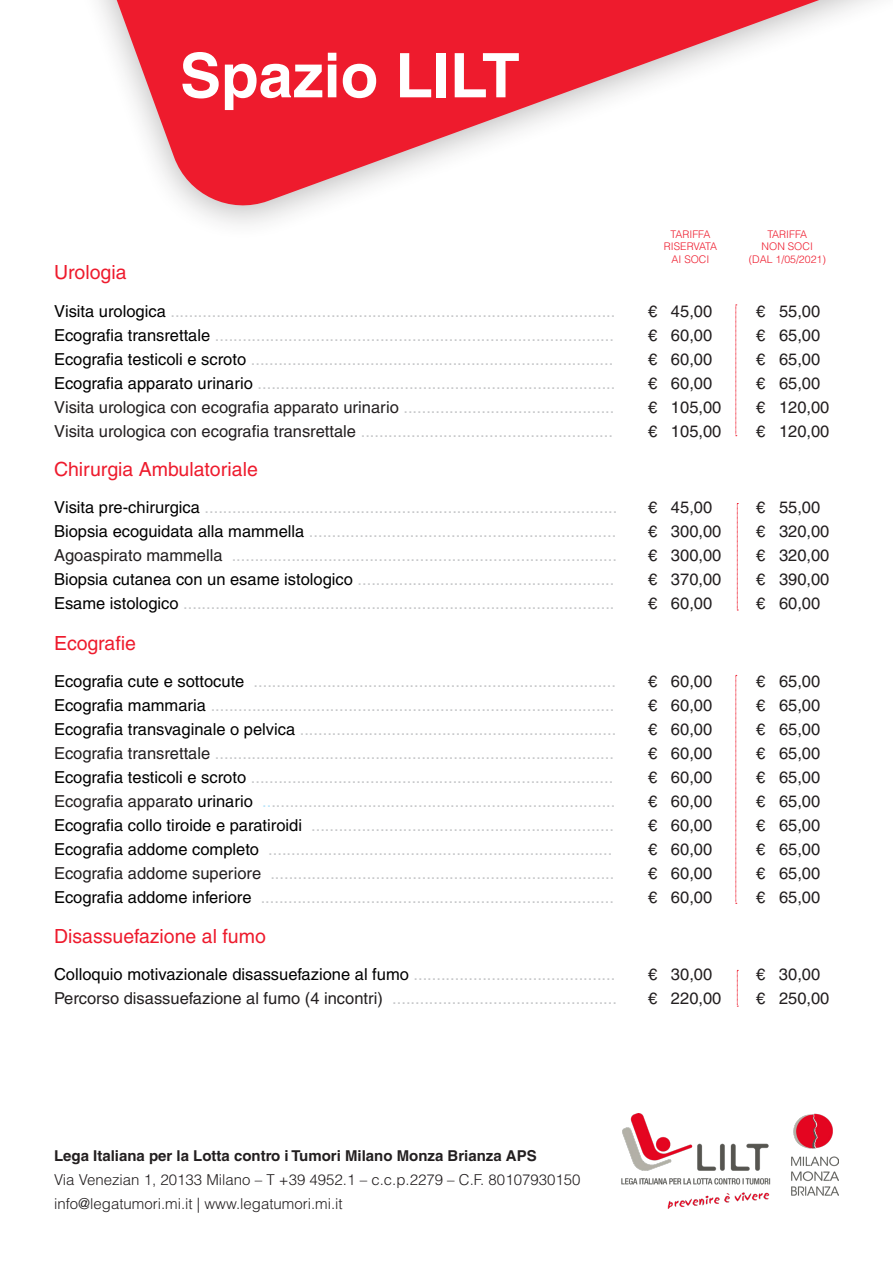
<style>
.page{position:relative;width:893px;height:1263px;background:#fff}
.page>*{position:absolute;margin:0;border:0;box-sizing:border-box;transform-origin:0 0}
.Paragrafo_base{font:700 61.5px "Helvetica LT Pro";color:#fff}
.Paragrafo_base-2{font:19.5px "Helvetica LT Pro";color:#ee1b2d}
.Paragrafo_base-3{font:16.5px "Helvetica LT Pro";color:#c7c8ca}
.Paragrafo_base-4{font:16.5px "Helvetica LT Pro";color:#231f20}
.Paragrafo_base-5{font:300 15px "Helvetica LT Pro";color:#231f20}
.Paragrafo_base-6{font:700 15px "Helvetica LT Pro";color:#231f20}
.t1{font:300 10.5px "Helvetica LT Pro";color:#ee1b2d}
.s1{color:#000}
.s2{color:#231f20}
.s3{color:#b9e5fa}
</style>
<div class="page">
<svg style="left:99px;top:0;width:776px;height:215px"></svg>
<svg style="left:736px;top:305px;width:1px;height:131px"></svg>
<svg style="left:737px;top:503px;width:1px;height:108px"></svg>
<svg style="left:736px;top:675px;width:1px;height:229px"></svg>
<img style="left:621px;top:1114px;width:218px;height:95px">
<svg style="left:737px;top:970px;width:1px;height:37px"></svg>
<p class="Paragrafo_base" style="left:180px;top:38px;width:341px">Spazio LILT</p>
<p class="Paragrafo_base-2" style="left:54px;top:261px;width:74px">Urologia</p>
<p class="t1" style="left:670px;top:228px;width:41px">TARIFFA</p>
<p class="t1" style="left:664px;top:240px;width:55px">RISERVATA</p>
<p class="t1" style="left:671px;top:253px;width:39px">AI SOCI</p>
<p class="t1" style="left:767px;top:228px;width:41px">TARIFFA</p>
<p class="t1" style="left:762px;top:240px;width:53px">NON SOCI</p>
<p class="t1" style="left:749px;top:253px;width:79px">(DAL 1/05/2021)</p>
<p class="Paragrafo_base-3" style="left:54px;top:301px;width:563px"><span class="s1">Visita urologica</span> .................................................................................................</p>
<p class="Paragrafo_base-4" style="left:648px;top:301px;width:66px">€ 45,00</p>
<p class="Paragrafo_base-4" style="left:756px;top:301px;width:66px">€ 55,00</p>
<p class="Paragrafo_base-3" style="left:54px;top:325px;width:561px"><span class="s1">Ecografia transrettale</span> .......................................................................................</p>
<p class="Paragrafo_base-4" style="left:648px;top:325px;width:66px">€ 60,00</p>
<p class="Paragrafo_base-4" style="left:756px;top:325px;width:66px">€ 65,00</p>
<p class="Paragrafo_base-3" style="left:54px;top:349px;width:561px"><span class="s1">Ecografia testicoli e scroto</span> ...............................................................................</p>
<p class="Paragrafo_base-4" style="left:648px;top:349px;width:66px">€ 60,00</p>
<p class="Paragrafo_base-4" style="left:756px;top:349px;width:66px">€ 65,00</p>
<p class="Paragrafo_base-3" style="left:54px;top:373px;width:563px"><span class="s1">Ecografia apparato urinario</span> ..............................................................................</p>
<p class="Paragrafo_base-4" style="left:648px;top:373px;width:66px">€ 60,00</p>
<p class="Paragrafo_base-4" style="left:756px;top:373px;width:66px">€ 65,00</p>
<p class="Paragrafo_base-3" style="left:54px;top:397px;width:562px"><span class="s2">Visita urologica con ecografia apparato urinario</span> ..............................................</p>
<p class="Paragrafo_base-4" style="left:648px;top:397px;width:75px">€ 105,00</p>
<p class="Paragrafo_base-4" style="left:756px;top:397px;width:75px">€ 120,00</p>
<p class="Paragrafo_base-3" style="left:54px;top:421px;width:561px"><span class="s2">Visita urologica con ecografia transrettale</span> .......................................................</p>
<p class="Paragrafo_base-4" style="left:648px;top:421px;width:75px">€ 105,00</p>
<p class="Paragrafo_base-4" style="left:756px;top:421px;width:75px">€ 120,00</p>
<p class="Paragrafo_base-2" style="left:54px;top:458px;width:205px">Chirurgia Ambulatoriale</p>
<p class="Paragrafo_base-3" style="left:54px;top:498px;width:565px"><span class="s1">Visita pre-chirurgica</span> ..........................................................................................</p>
<p class="Paragrafo_base-4" style="left:648px;top:498px;width:66px">€ 45,00</p>
<p class="Paragrafo_base-4" style="left:756px;top:498px;width:66px">€ 55,00</p>
<p class="Paragrafo_base-3" style="left:54px;top:522px;width:564px"><span class="s1">Biopsia ecoguidata alla mammella</span> ...................................................................</p>
<p class="Paragrafo_base-4" style="left:648px;top:522px;width:75px">€ 300,00</p>
<p class="Paragrafo_base-4" style="left:756px;top:522px;width:75px">€ 320,00</p>
<p class="Paragrafo_base-3" style="left:54px;top:546px;width:565px"><span class="s2">Agoaspirato mammella</span> ....................................................................................</p>
<p class="Paragrafo_base-4" style="left:648px;top:546px;width:75px">€ 300,00</p>
<p class="Paragrafo_base-4" style="left:756px;top:546px;width:75px">€ 320,00</p>
<p class="Paragrafo_base-3" style="left:54px;top:570px;width:562px"><span class="s1">Biopsia cutanea con un esame istologico</span> ........................................................</p>
<p class="Paragrafo_base-4" style="left:648px;top:570px;width:75px">€ 370,00</p>
<p class="Paragrafo_base-4" style="left:756px;top:570px;width:75px">€ 390,00</p>
<p class="Paragrafo_base-3" style="left:54px;top:594px;width:562px"><span class="s1">Esame istologico</span> ..............................................................................................</p>
<p class="Paragrafo_base-4" style="left:648px;top:594px;width:66px">€ 60,00</p>
<p class="Paragrafo_base-4" style="left:756px;top:594px;width:66px">€ 60,00</p>
<p class="Paragrafo_base-2" style="left:54px;top:631px;width:83px">Ecografie</p>
<p class="Paragrafo_base-3" style="left:54px;top:672px;width:563px"><span class="s1">Ecografia cute e sottocute</span> ...............................................................................</p>
<p class="Paragrafo_base-4" style="left:648px;top:672px;width:66px">€ 60,00</p>
<p class="Paragrafo_base-4" style="left:756px;top:672px;width:66px">€ 65,00</p>
<p class="Paragrafo_base-3" style="left:54px;top:696px;width:562px"><span class="s1">Ecografia mammaria</span> ........................................................................................</p>
<p class="Paragrafo_base-4" style="left:648px;top:696px;width:66px">€ 60,00</p>
<p class="Paragrafo_base-4" style="left:756px;top:696px;width:66px">€ 65,00</p>
<p class="Paragrafo_base-3" style="left:54px;top:720px;width:564px"><span class="s1">Ecografia transvaginale o pelvica</span> .....................................................................</p>
<p class="Paragrafo_base-4" style="left:648px;top:720px;width:66px">€ 60,00</p>
<p class="Paragrafo_base-4" style="left:756px;top:720px;width:66px">€ 65,00</p>
<p class="Paragrafo_base-3" style="left:54px;top:744px;width:561px"><span class="s2">Ecografia transrettale</span> .......................................................................................</p>
<p class="Paragrafo_base-4" style="left:648px;top:744px;width:66px">€ 60,00</p>
<p class="Paragrafo_base-4" style="left:756px;top:744px;width:66px">€ 65,00</p>
<p class="Paragrafo_base-3" style="left:54px;top:768px;width:561px"><span class="s1">Ecografia testicoli e scroto</span> ...............................................................................</p>
<p class="Paragrafo_base-4" style="left:648px;top:768px;width:66px">€ 60,00</p>
<p class="Paragrafo_base-4" style="left:756px;top:768px;width:66px">€ 65,00</p>
<p class="Paragrafo_base-3" style="left:54px;top:792px;width:563px"><span class="s2">Ecografia appara</span><span class="s1">to urinario</span> <span class="s3">..</span>...........................................................................</p>
<p class="Paragrafo_base-4" style="left:648px;top:792px;width:66px">€ 60,00</p>
<p class="Paragrafo_base-4" style="left:756px;top:792px;width:66px">€ 65,00</p>
<p class="Paragrafo_base-3" style="left:54px;top:816px;width:561px"><span class="s1">Ecografia collo tiroide e paratiroidi</span> ..................................................................</p>
<p class="Paragrafo_base-4" style="left:648px;top:816px;width:66px">€ 60,00</p>
<p class="Paragrafo_base-4" style="left:756px;top:816px;width:66px">€ 65,00</p>
<p class="Paragrafo_base-3" style="left:54px;top:840px;width:560px"><span class="s1">Ecografia addome completo</span> ...........................................................................</p>
<p class="Paragrafo_base-4" style="left:648px;top:840px;width:66px">€ 60,00</p>
<p class="Paragrafo_base-4" style="left:756px;top:840px;width:66px">€ 65,00</p>
<p class="Paragrafo_base-3" style="left:54px;top:864px;width:562px"><span class="s2">Ecografia addome superiore</span> ...........................................................................</p>
<p class="Paragrafo_base-4" style="left:648px;top:864px;width:66px">€ 60,00</p>
<p class="Paragrafo_base-4" style="left:756px;top:864px;width:66px">€ 65,00</p>
<p class="Paragrafo_base-3" style="left:54px;top:888px;width:561px"><span class="s1">Ecografia addome inferiore</span> .............................................................................</p>
<p class="Paragrafo_base-4" style="left:648px;top:888px;width:66px">€ 60,00</p>
<p class="Paragrafo_base-4" style="left:756px;top:888px;width:66px">€ 65,00</p>
<p class="Paragrafo_base-2" style="left:54px;top:925px;width:213px">Disassuefazione al fumo</p>
<p class="Paragrafo_base-3" style="left:54px;top:965px;width:563px"><span class="s1">Colloquio motivazionale disassuefazione al fumo</span> ............................................</p>
<p class="Paragrafo_base-4" style="left:648px;top:965px;width:66px">€ 30,00</p>
<p class="Paragrafo_base-4" style="left:756px;top:965px;width:66px">€ 30,00</p>
<p class="Paragrafo_base-3" style="left:54px;top:989px;width:564px"><span class="s2">Percorso disassuefazione al fumo (4 incontri)</span> .................................................</p>
<p class="Paragrafo_base-4" style="left:648px;top:989px;width:75px">€ 220,00</p>
<p class="Paragrafo_base-4" style="left:756px;top:989px;width:75px">€ 250,00</p>
<p class="Paragrafo_base-6" style="left:54px;top:1146px;width:484px">Lega Italiana per la Lotta contro i Tumori Milano Monza Brianza APS</p>
<p class="Paragrafo_base-5" style="left:54px;top:1170px;width:528px">Via Venezian 1, 20133 Milano – T +39 4952.1 – c.c.p.2279 – C.F. 80107930150</p>
<p class="Paragrafo_base-5" style="left:54px;top:1194px;width:290px">info@legatumori.mi.it | www.legatumori.mi.it</p>
</div>
